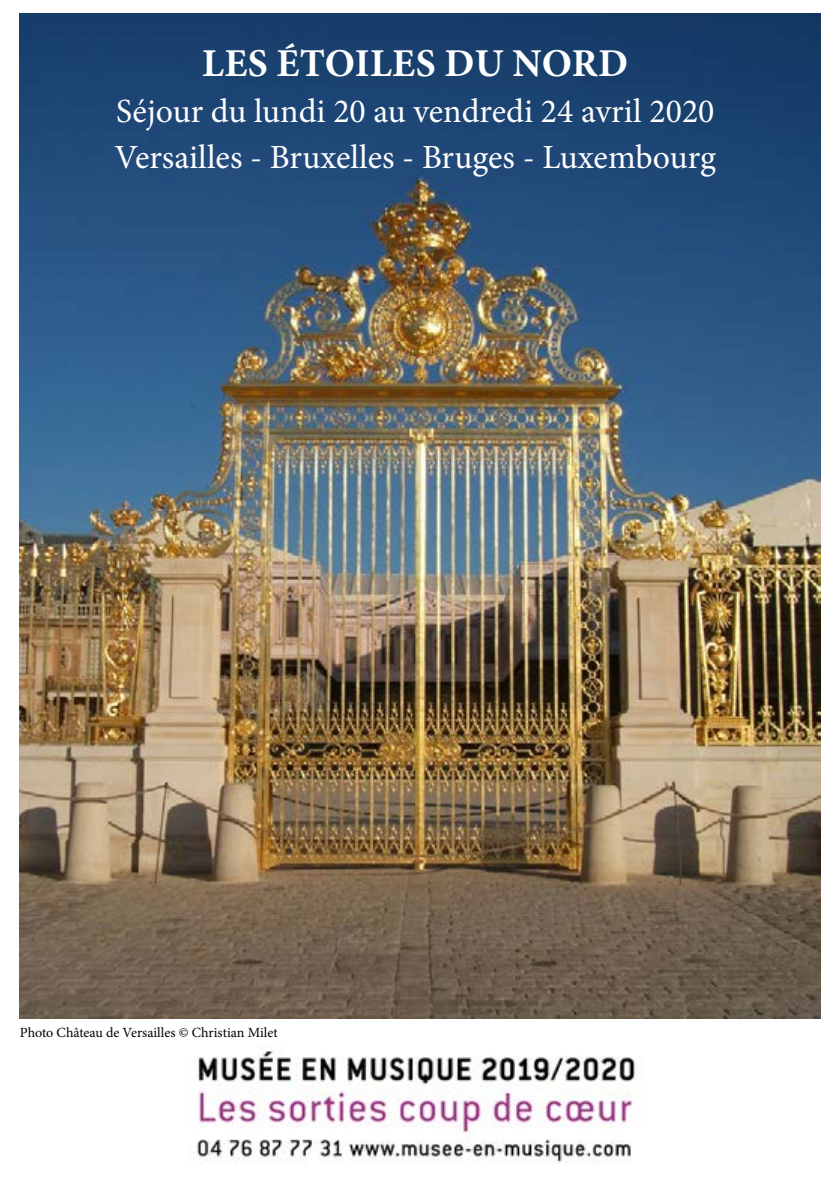
<style>
.page{position:relative;width:840px;height:1191px;background:#fff}
.page>*{position:absolute;margin:0;border:0;box-sizing:border-box;transform-origin:0 0}
.t1{font:700 39.4px "Minion Pro";letter-spacing:.005em;color:#fff}
.t2{font:33.8px/46px "Minion Pro";color:#fff}
.t3{font:14px "Minion Pro";color:#000}
</style>
<div class="page">
<img style="left:20px;top:14px;width:799px;height:1004px">
<img style="left:197px;top:1050px;width:442px;height:114px">
<p class="t1" style="left:202px;top:35px;width:427px">LES ÉTOILES DU NORD</p>
<p class="t2" style="left:114px;top:88px;width:602px">Séjour du lundi 20 au vendredi 24 avril 2020<br>Versailles - Bruxelles - Bruges - Luxembourg</p>
<p class="t3" style="left:20px;top:1022px;width:259px">Photo Château de Versailles © Christian Milet</p>
</div>
